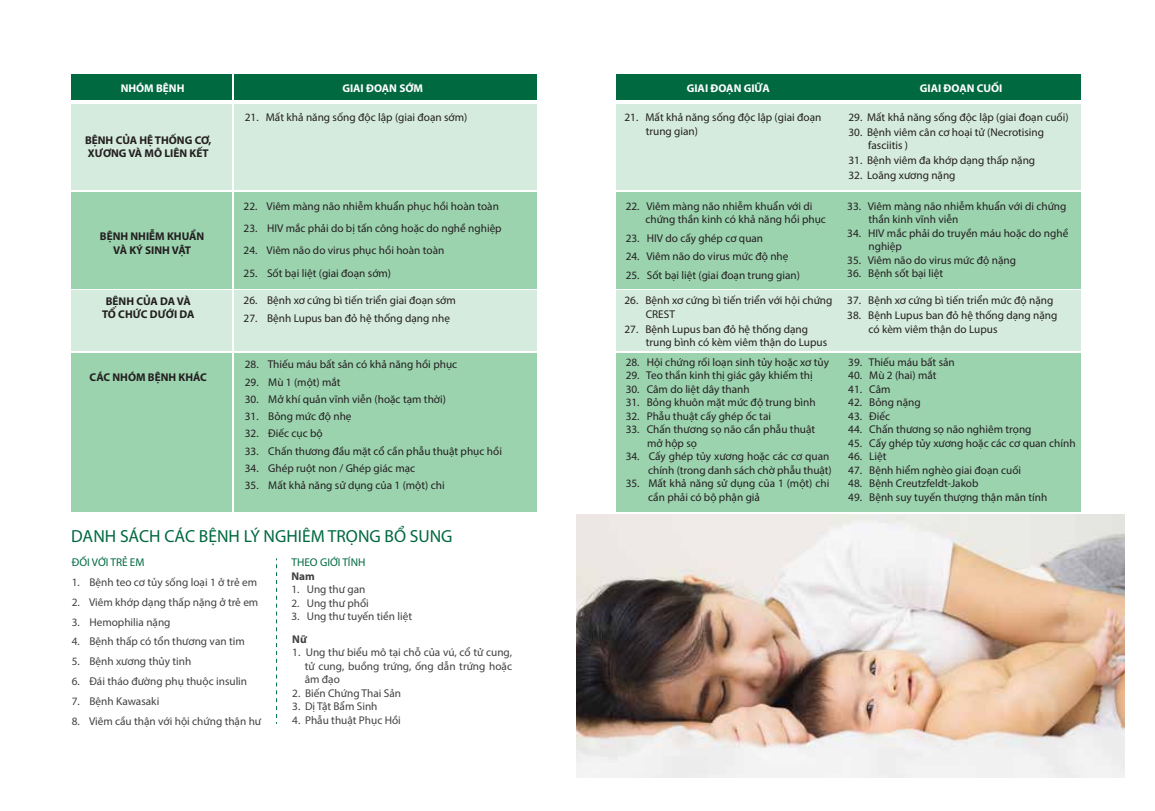
<style>
.page{position:relative;width:1155px;height:811px;background:#fff}
.page>*{position:absolute;margin:0;border:0;box-sizing:border-box;transform-origin:0 0}
.t1{font:17.5px "Myriad Pro";color:#00683f}
.t2{font:11.25px/13.5px "Myriad Pro";color:#231f20}
.t3{font:11.25px/13.5px "Myriad Pro";color:#414042;text-align:justify}
.t4{font:700 11.25px/13.5px "Myriad Pro";color:#231f20;text-align:center}
.t5{font:700 11.25px "Myriad Pro";color:#fff}
.t6{font:11.25px "Myriad Pro";color:#006940}
.t7{font:700 11.25px "Myriad Pro";color:#414042}
</style>
<div class="page">
<div style="left:72px;top:104px;width:160px;height:85px;background:#d5ebdd"></div>
<div style="left:234px;top:104px;width:302px;height:85px;background:#d5ebdd"></div>
<div style="left:616px;top:104px;width:219px;height:85px;background:#d5ebdd"></div>
<div style="left:836px;top:104px;width:244px;height:85px;background:#d5ebdd"></div>
<div style="left:72px;top:290px;width:160px;height:61px;background:#d5ebdd"></div>
<div style="left:234px;top:290px;width:302px;height:61px;background:#d5ebdd"></div>
<div style="left:616px;top:290px;width:219px;height:61px;background:#d5ebdd"></div>
<div style="left:836px;top:290px;width:244px;height:61px;background:#d5ebdd"></div>
<div style="left:72px;top:74px;width:160px;height:26px;background:#006940"></div>
<div style="left:72px;top:192px;width:160px;height:96px;background:#9cd3af"></div>
<div style="left:234px;top:74px;width:302px;height:26px;background:#006940"></div>
<div style="left:234px;top:192px;width:302px;height:96px;background:#9cd3af"></div>
<div style="left:616px;top:74px;width:219px;height:26px;background:#006940"></div>
<div style="left:616px;top:192px;width:219px;height:96px;background:#9cd3af"></div>
<div style="left:836px;top:74px;width:244px;height:26px;background:#006940"></div>
<div style="left:836px;top:192px;width:244px;height:96px;background:#9cd3af"></div>
<div style="left:72px;top:353px;width:160px;height:158px;background:#9cd3af"></div>
<div style="left:234px;top:353px;width:302px;height:158px;background:#9cd3af"></div>
<div style="left:616px;top:353px;width:219px;height:158px;background:#9cd3af"></div>
<div style="left:836px;top:353px;width:244px;height:158px;background:#9cd3af"></div>
<svg style="left:276px;top:558px;width:1px;height:165px"></svg>
<img style="left:576px;top:514px;width:548px;height:263px">
<p class="t5" style="left:121px;top:81px;width:65px">NHÓM BỆNH</p>
<p class="t5" style="left:342px;top:81px;width:82px">GIAI ĐOẠN SỚM</p>
<p class="t5" style="left:686px;top:81px;width:85px">GIAI ĐOẠN GIỮA</p>
<p class="t5" style="left:919px;top:81px;width:84px">GIAI ĐOẠN CUỐI</p>
<p class="t4" style="left:85px;top:133px;width:128px;text-align:left">BỆNH CỦA HỆ THỐNG CƠ,<br>XƯƠNG VÀ MÔ LIÊN KẾT</p>
<p class="t4" style="left:100px;top:229px;width:106px">BỆNH NHIỄM KHUẨN<br>VÀ KÝ SINH VẬT</p>
<p class="t4" style="left:102px;top:294px;width:94px">BỆNH CỦA DA VÀ<br>TỔ CHỨC DƯỚI DA</p>
<p class="t4" style="left:90px;top:370px;width:119px">CÁC NHÓM BỆNH KHÁC</p>
<p class="t2" style="left:245px;top:111px;width:224px">21. Mất khả năng sống độc lập (giai đoạn sớm)</p>
<p class="t2" style="left:645px;top:110px;width:177px;text-indent:-21px">21. Mất khả năng sống độc lập (giai đoạn trung gian)</p>
<p class="t2" style="left:848px;top:110px;width:222px">29. Mất khả năng sống độc lập (giai đoạn cuối)</p>
<p class="t2" style="left:868px;top:125px;width:177px;text-indent:-20px">30. Bệnh viêm cân cơ hoại tử (Necrotising fasciitis )</p>
<p class="t2" style="left:848px;top:153px;width:188px">31. Bệnh viêm đa khớp dạng thấp nặng</p>
<p class="t2" style="left:848px;top:168px;width:109px">32. Loãng xương nặng</p>
<p class="t2" style="left:243px;top:199px;width:257px">22. Viêm màng não nhiễm khuẩn phục hồi hoàn toàn</p>
<p class="t2" style="left:243px;top:221px;width:259px">23. HIV mắc phải do bị tấn công hoặc do nghề nghiệp</p>
<p class="t2" style="left:243px;top:243px;width:202px">24. Viêm não do virus phục hồi hoàn toàn</p>
<p class="t2" style="left:243px;top:266px;width:149px">25. Sốt bại liệt (giai đoạn sớm)</p>
<p class="t2" style="left:243px;top:293px;width:214px">26. Bệnh xơ cứng bì tiến triển giai đoạn sớm</p>
<p class="t2" style="left:243px;top:311px;width:208px">27. Bệnh Lupus ban đỏ hệ thống dạng nhẹ</p>
<p class="t2" style="left:245px;top:357px;width:214px">28. Thiếu máu bất sản có khả năng hồi phục</p>
<p class="t2" style="left:245px;top:375px;width:97px">29. Mù 1 (một) mắt</p>
<p class="t2" style="left:245px;top:392px;width:203px">30. Mở khí quản vĩnh viễn (hoặc tạm thời)</p>
<p class="t2" style="left:245px;top:409px;width:108px">31. Bỏng mức độ nhẹ</p>
<p class="t2" style="left:245px;top:426px;width:79px">32. Điếc cục bộ</p>
<p class="t2" style="left:245px;top:444px;width:259px">33. Chấn thương đầu mặt cổ cần phẫu thuật phục hồi</p>
<p class="t2" style="left:245px;top:461px;width:172px">34. Ghép ruột non / Ghép giác mạc</p>
<p class="t2" style="left:245px;top:478px;width:201px">35. Mất khả năng sử dụng của 1 (một) chi</p>
<p class="t2" style="left:645px;top:199px;width:182px;text-indent:-20px">22. Viêm màng não nhiễm khuẩn với di chứng thần kinh có khả năng hồi phục</p>
<p class="t2" style="left:625px;top:231px;width:139px">23. HIV do cấy ghép cơ quan</p>
<p class="t2" style="left:625px;top:249px;width:164px">24. Viêm não do virus mức độ nhẹ</p>
<p class="t2" style="left:625px;top:268px;width:176px">25. Sốt bại liệt (giai đoạn trung gian)</p>
<p class="t2" style="left:645px;top:293px;width:188px;text-indent:-21px">26. Bệnh xơ cứng bì tiến triển với hội chứng<br>CREST</p>
<p class="t2" style="left:645px;top:322px;width:183px;text-indent:-21px">27. Bệnh Lupus ban đỏ hệ thống dạng trung bình có kèm viêm thận do Lupus</p>
<p class="t2" style="left:625px;top:355px;width:205px">28. Hội chứng rối loạn sinh tủy hoặc xơ tủy</p>
<p class="t2" style="left:625px;top:368px;width:188px">29. Teo thần kinh thị giác gây khiếm thị</p>
<p class="t2" style="left:625px;top:382px;width:125px">30. Câm do liệt dây thanh</p>
<p class="t2" style="left:625px;top:395px;width:191px">31. Bỏng khuôn mặt mức độ trung bình</p>
<p class="t2" style="left:625px;top:409px;width:147px">32. Phẫu thuật cấy ghép ốc tai</p>
<p class="t2" style="left:647px;top:422px;width:169px;text-indent:-21px">33. Chấn thương sọ não cần phẫu thuật mở hộp sọ</p>
<p class="t2" style="left:625px;top:449px;width:207px;text-align:right">34. Cấy ghép tủy xương hoặc các cơ quan chính (trong danh sách chờ phẫu thuật)</p>
<p class="t2" style="left:648px;top:476px;width:182px;text-indent:-22px">35. Mất khả năng sử dụng của 1 (một) chi cần phải có bộ phận giả</p>
<p class="t2" style="left:868px;top:199px;width:199px;text-indent:-21px">33. Viêm màng não nhiễm khuẩn với di chứng thần kinh vĩnh viễn</p>
<p class="t2" style="left:868px;top:226px;width:201px;text-indent:-21px">34. HIV mắc phải do truyền máu hoặc do nghề nghiệp</p>
<p class="t2" style="left:847px;top:253px;width:170px">35. Viêm não do virus mức độ nặng</p>
<p class="t2" style="left:847px;top:266px;width:97px">36. Bệnh sốt bại liệt</p>
<p class="t2" style="left:847px;top:293px;width:207px">37. Bệnh xơ cứng bì tiến triển mức độ nặng</p>
<p class="t2" style="left:868px;top:308px;width:190px;text-indent:-21px">38. Bệnh Lupus ban đỏ hệ thống dạng nặng có kèm viêm thận do Lupus</p>
<p class="t2" style="left:848px;top:355px;width:108px">39. Thiếu máu bất sản</p>
<p class="t2" style="left:848px;top:368px;width:90px">40. Mù 2 (hai) mắt</p>
<p class="t2" style="left:848px;top:382px;width:44px">41. Câm</p>
<p class="t2" style="left:848px;top:395px;width:74px">42. Bỏng nặng</p>
<p class="t2" style="left:848px;top:409px;width:43px">43. Điếc</p>
<p class="t2" style="left:848px;top:422px;width:185px">44. Chấn thương sọ não nghiêm trọng</p>
<p class="t2" style="left:848px;top:436px;width:229px">45. Cấy ghép tủy xương hoặc các cơ quan chính</p>
<p class="t2" style="left:848px;top:449px;width:40px">46. Liệt</p>
<p class="t2" style="left:848px;top:463px;width:174px">47. Bệnh hiểm nghèo giai đoạn cuối</p>
<p class="t2" style="left:848px;top:476px;width:132px">48. Bệnh Creutzfeldt-Jakob</p>
<p class="t2" style="left:848px;top:490px;width:200px">49. Bệnh suy tuyến thượng thận mãn tính</p>
<h1 class="t1" style="left:71px;top:525px;width:383px">DANH SÁCH CÁC BỆNH LÝ NGHIÊM TRỌNG BỔ SUNG</h1>
<p class="t6" style="left:72px;top:555px;width:74px">ĐỐI VỚI TRẺ EM</p>
<p class="t3" style="left:72px;top:575px;width:187px">1. Bệnh teo cơ tủy sống loại 1 ở trẻ em</p>
<p class="t3" style="left:72px;top:595px;width:188px">2. Viêm khớp dạng thấp nặng ở trẻ em</p>
<p class="t3" style="left:72px;top:615px;width:100px">3. Hemophilia nặng</p>
<p class="t3" style="left:72px;top:634px;width:174px">4. Bệnh thấp có tổn thương van tim</p>
<p class="t3" style="left:72px;top:654px;width:121px">5. Bệnh xương thủy tinh</p>
<p class="t3" style="left:72px;top:674px;width:177px">6. Đái tháo đường phụ thuộc insulin</p>
<p class="t3" style="left:72px;top:694px;width:89px">7. Bệnh Kawasaki</p>
<p class="t3" style="left:72px;top:713px;width:191px">8. Viêm cầu thận với hội chứng thận hư</p>
<p class="t6" style="left:291px;top:555px;width:75px">THEO GIỚI TÍNH</p>
<p class="t7" style="left:291px;top:568px;width:25px">Nam</p>
<p class="t3" style="left:291px;top:582px;width:75px">1. Ung thư gan</p>
<p class="t3" style="left:291px;top:596px;width:79px">2. Ung thư phổi</p>
<p class="t3" style="left:291px;top:609px;width:122px">3. Ung thư tuyến tiền liệt</p>
<p class="t7" style="left:292px;top:631px;width:16px">Nữ</p>
<p class="t3" style="left:305px;top:645px;width:209px;text-indent:-12px">1. Ung thư biểu mô tại chỗ của vú, cổ tử cung, tử cung, buồng trứng, ống dẫn trứng hoặc âm đạo</p>
<p class="t3" style="left:292px;top:686px;width:110px">2. Biến Chứng Thai Sản</p>
<p class="t3" style="left:292px;top:699px;width:87px">3. Dị Tật Bẩm Sinh</p>
<p class="t3" style="left:292px;top:713px;width:110px">4. Phẫu thuật Phục Hồi</p>
</div>
